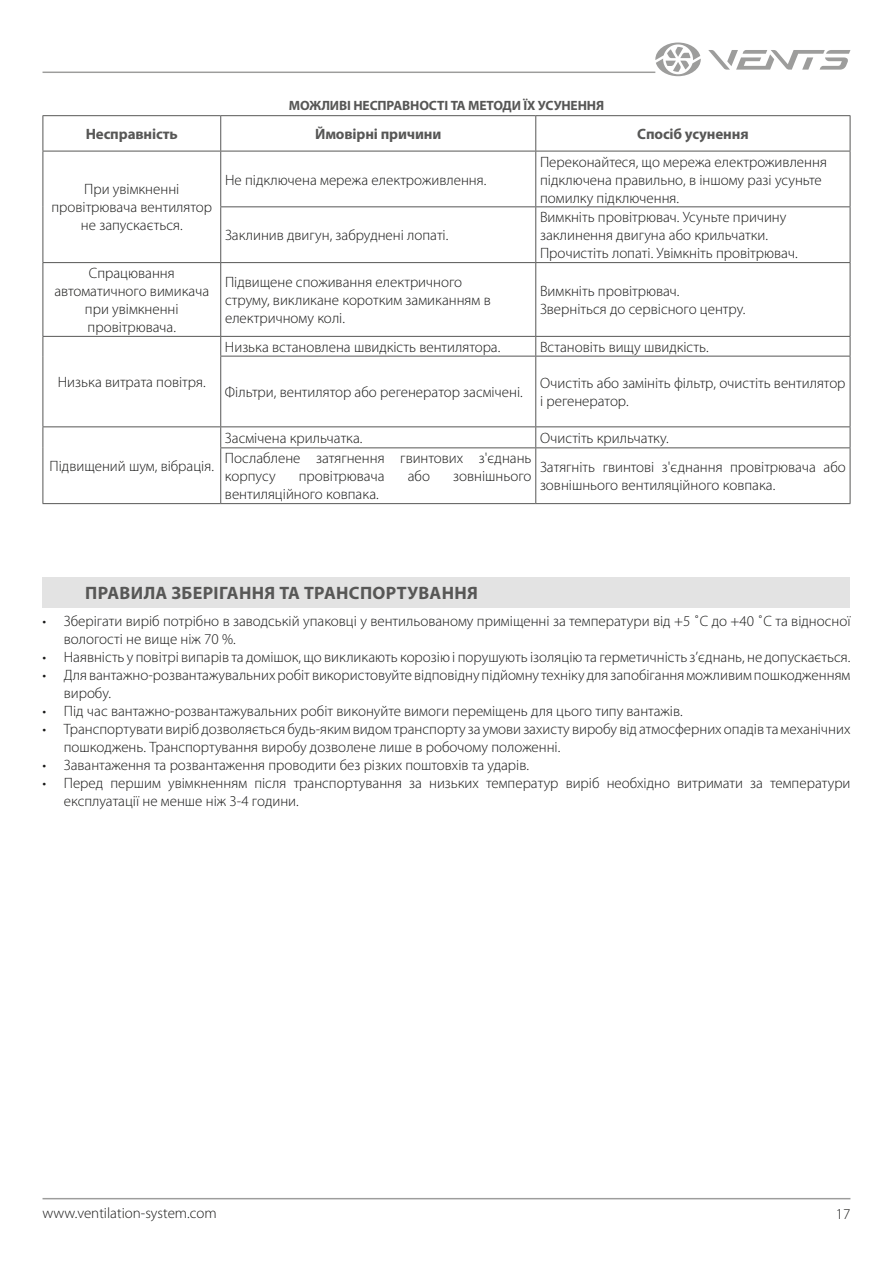
<style>
.page{position:relative;width:893px;height:1263px;background:#fff}
.page>*{position:absolute;margin:0;border:0;box-sizing:border-box;transform-origin:0 0}
.t1{font:700 18px "Myriad Pro";letter-spacing:.02em;color:#575756}
.t2{font:300 15px/18px "Myriad Pro";color:#191918}
.t3{font:700 15px "Myriad Pro";letter-spacing:-.01em;color:#575756}
.t4{font:700 13.5px "Myriad Pro";letter-spacing:-.01em;color:#575756}
</style>
<div class="page">
<hr style="left:43px;top:1198px;width:807px;height:1px;background:#9d9d9c">
<hr style="left:43px;top:72px;width:612px;height:1px;background:#9d9d9c">
<svg style="left:708px;top:50px;width:142px;height:20px"></svg>
<svg style="left:655px;top:43px;width:46px;height:33px"></svg>
<div style="left:43px;top:577px;width:807px;height:31px;background:#e3e3e3"></div>
<hr style="left:43px;top:503px;width:178px;height:1px;background:#575756">
<hr style="left:43px;top:116px;width:1px;height:35px;background:#575756">
<hr style="left:43px;top:115px;width:178px;height:1px;background:#575756">
<hr style="left:220px;top:116px;width:1px;height:35px;background:#575756">
<hr style="left:221px;top:115px;width:315px;height:1px;background:#575756">
<hr style="left:535px;top:116px;width:1px;height:35px;background:#575756">
<hr style="left:536px;top:115px;width:314px;height:1px;background:#575756">
<hr style="left:850px;top:116px;width:1px;height:35px;background:#575756">
<hr style="left:43px;top:151px;width:1px;height:56px;background:#575756">
<hr style="left:43px;top:207px;width:1px;height:55px;background:#575756">
<hr style="left:43px;top:151px;width:178px;height:1px;background:#575756">
<hr style="left:220px;top:151px;width:1px;height:55px;background:#575756">
<hr style="left:221px;top:151px;width:315px;height:1px;background:#575756">
<hr style="left:536px;top:151px;width:314px;height:1px;background:#575756">
<hr style="left:535px;top:151px;width:1px;height:55px;background:#575756">
<hr style="left:850px;top:151px;width:1px;height:55px;background:#575756">
<hr style="left:220px;top:207px;width:1px;height:55px;background:#575756">
<hr style="left:220px;top:206px;width:316px;height:1px;background:#575756">
<hr style="left:536px;top:206px;width:314px;height:1px;background:#575756">
<hr style="left:535px;top:207px;width:1px;height:55px;background:#575756">
<hr style="left:850px;top:207px;width:1px;height:55px;background:#575756">
<hr style="left:43px;top:263px;width:1px;height:73px;background:#575756">
<hr style="left:43px;top:262px;width:178px;height:1px;background:#575756">
<hr style="left:220px;top:263px;width:1px;height:73px;background:#575756">
<hr style="left:221px;top:262px;width:315px;height:1px;background:#575756">
<hr style="left:536px;top:262px;width:314px;height:1px;background:#575756">
<hr style="left:535px;top:263px;width:1px;height:73px;background:#575756">
<hr style="left:850px;top:263px;width:1px;height:73px;background:#575756">
<svg style="left:43px;top:337px;width:1px;height:19px"></svg>
<hr style="left:43px;top:356px;width:1px;height:70px;background:#575756">
<hr style="left:43px;top:336px;width:178px;height:1px;background:#575756">
<svg style="left:220px;top:337px;width:1px;height:19px"></svg>
<hr style="left:221px;top:336px;width:315px;height:1px;background:#575756">
<hr style="left:536px;top:336px;width:314px;height:1px;background:#575756">
<svg style="left:535px;top:337px;width:1px;height:19px"></svg>
<svg style="left:850px;top:337px;width:1px;height:19px"></svg>
<hr style="left:220px;top:356px;width:1px;height:70px;background:#575756">
<hr style="left:220px;top:356px;width:316px;height:1px;background:#575756">
<hr style="left:536px;top:356px;width:314px;height:1px;background:#575756">
<hr style="left:535px;top:356px;width:1px;height:70px;background:#575756">
<hr style="left:850px;top:356px;width:1px;height:70px;background:#575756">
<svg style="left:43px;top:427px;width:1px;height:21px"></svg>
<hr style="left:43px;top:448px;width:1px;height:55px;background:#575756">
<hr style="left:43px;top:426px;width:178px;height:1px;background:#575756">
<svg style="left:220px;top:427px;width:1px;height:20px"></svg>
<hr style="left:221px;top:426px;width:315px;height:1px;background:#575756">
<hr style="left:536px;top:426px;width:314px;height:1px;background:#575756">
<svg style="left:535px;top:427px;width:1px;height:20px"></svg>
<svg style="left:850px;top:427px;width:1px;height:20px"></svg>
<hr style="left:220px;top:448px;width:1px;height:55px;background:#575756">
<hr style="left:220px;top:447px;width:316px;height:1px;background:#575756">
<hr style="left:536px;top:447px;width:314px;height:1px;background:#575756">
<hr style="left:535px;top:448px;width:1px;height:55px;background:#575756">
<hr style="left:850px;top:448px;width:1px;height:55px;background:#575756">
<hr style="left:221px;top:503px;width:315px;height:1px;background:#575756">
<hr style="left:536px;top:503px;width:314px;height:1px;background:#575756">
<p class="t4" style="left:289px;top:96px;width:317px">МОЖЛИВІ НЕСПРАВНОСТІ ТА МЕТОДИ ЇХ УСУНЕННЯ</p>
<p class="t3" style="left:86px;top:124px;width:94px">Несправність</p>
<p class="t3" style="left:315px;top:124px;width:128px">Ймовірні причини</p>
<p class="t3" style="left:637px;top:124px;width:113px">Спосіб усунення</p>
<p class="t2" style="left:51px;top:181px;width:162px;text-align:center">При увімкненні провітрювача вентилятор не запускається.</p>
<p class="t2" style="left:225px;top:171px;width:263px">Не підключена мережа електроживлення.</p>
<p class="t2" style="left:225px;top:227px;width:225px">Заклинив двигун, забруднені лопаті.</p>
<p class="t2" style="left:540px;top:153px;width:288px">Переконайтеся, що мережа електроживлення підключена правильно, в іншому разі усуньте помилку підключення.</p>
<p class="t2" style="left:540px;top:209px;width:259px">Вимкніть провітрювач. Усуньте причину заклинення двигуна або крильчатки.<br>Прочистіть лопаті. Увімкніть провітрювач.</p>
<p class="t2" style="left:54px;top:264px;width:156px;text-align:center">Спрацювання автоматичного вимикача при увімкненні провітрювача.</p>
<p class="t2" style="left:225px;top:273px;width:267px">Підвищене споживання електричного струму, викликане коротким замиканням в електричному колі.</p>
<p class="t2" style="left:540px;top:282px;width:207px">Вимкніть провітрювач.<br>Зверніться до сервісного центру.</p>
<p class="t2" style="left:58px;top:373px;width:149px">Низька витрата повітря.</p>
<p class="t2" style="left:50px;top:457px;width:166px">Підвищений шум, вібрація.</p>
<p class="t2" style="left:225px;top:338px;width:277px">Низька встановлена швидкість вентилятора.</p>
<p class="t2" style="left:540px;top:338px;width:170px">Встановіть вищу швидкість.</p>
<p class="t2" style="left:225px;top:383px;width:299px">Фільтри, вентилятор або регенератор засмічені.</p>
<p class="t2" style="left:540px;top:374px;width:307px">Очистіть або замініть фільтр, очистіть вентилятор і регенератор.</p>
<p class="t2" style="left:225px;top:429px;width:139px">Засмічена крильчатка.</p>
<p class="t2" style="left:540px;top:429px;width:130px">Очистіть крильчатку.</p>
<p class="t2" style="left:225px;top:450px;width:308px">Послаблене затягнення гвинтових з'єднань корпусу</p>
<p class="t2" style="left:540px;top:459px;width:307px">Затягніть гвинтові з'єднання провітрювача або зовнішнього вентиляційного ковпака.</p>
<p class="t2" style="left:299px;top:468px;width:87px">провітрювача</p>
<p class="t2" style="left:408px;top:468px;width:24px">або</p>
<p class="t2" style="left:453px;top:468px;width:80px">зовнішнього</p>
<p class="t2" style="left:225px;top:486px;width:155px">вентиляційного ковпака.</p>
<p class="t1" style="left:85px;top:581px;width:394px">ПРАВИЛА ЗБЕРІГАННЯ ТА ТРАНСПОРТУВАННЯ</p>
<p class="t2" style="left:64px;top:612px;width:788px;text-indent:-21px">• Зберігати виріб потрібно в заводській упаковці у вентильованому приміщенні за температури від +5 ˚C до +40 ˚C та відносної вологості не вище ніж 70 %.</p>
<p class="t2" style="left:43px;top:648px;width:809px">• Наявність у повітрі випарів та домішок, що викликають корозію і порушують ізоляцію та герметичність з’єднань, не допускається.</p>
<p class="t2" style="left:64px;top:666px;width:788px;text-indent:-21px">• Для вантажно-розвантажувальних робіт використовуйте відповідну підйомну техніку для запобігання можливим пошкодженням виробу.</p>
<p class="t2" style="left:43px;top:702px;width:642px">• Під час вантажно-розвантажувальних робіт виконуйте вимоги переміщень для цього типу вантажів.</p>
<p class="t2" style="left:64px;top:720px;width:788px;text-indent:-21px">• Транспортувати виріб дозволяється будь-яким видом транспорту за умови захисту виробу від атмосферних опадів та механічних пошкоджень. Транспортування виробу дозволене лише в робочому положенні.</p>
<p class="t2" style="left:43px;top:756px;width:488px">• Завантаження та розвантаження проводити без різких поштовхів та ударів.</p>
<p class="t2" style="left:64px;top:774px;width:788px;text-indent:-21px">• Перед першим увімкненням після транспортування за низьких температур виріб необхідно витримати за температури експлуатації не менше ніж 3-4 години.</p>
<p class="t2" style="left:43px;top:1204px;width:176px">www.ventilation-system.com</p>
<p class="t2" style="left:836px;top:1205px;width:16px">17</p>
</div>
